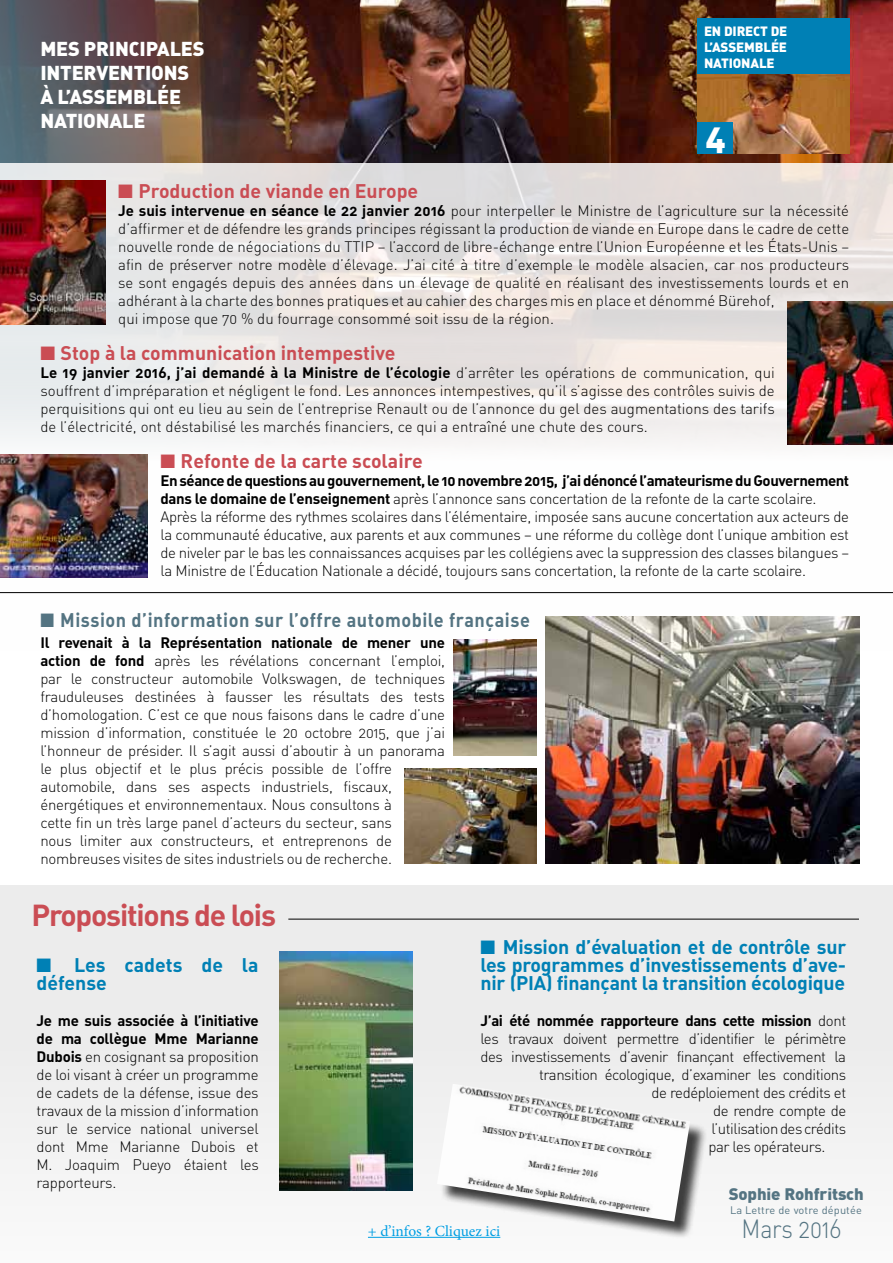
<style>
.page{position:relative;width:893px;height:1263px;background:#fff}
.page>*{position:absolute;margin:0;border:0;box-sizing:border-box;transform-origin:0 0}
.t1{font:33.3px "DIN Black Alternate";color:#fff}
.t2{font:30px "DIN Bold Alternate";letter-spacing:-.04em;color:#ca4d54}
.t3{font:26.1px "DIN Light Alternate";letter-spacing:-.01em;color:#547482;scale:.89 1}
.t4{font:19.95px/23.9px "DIN Black Alternate";letter-spacing:-.01em;color:#fff}
.t5{font:19.5px/18px "DIN Bold Alternate";letter-spacing:-.01em;color:#0080b5;text-align:justify}
.t6{font:19.5px "DIN Bold Alternate";color:#ca4d54}
.t7{font:19.5px "DIN Bold Alternate";letter-spacing:.03em;color:#547482;scale:.93 1}
.t8{font:900 16.5px "DIN";letter-spacing:-.01em;color:#547482}
.t9{font:15.45px "Minion Pro";color:#009ee3}
.t10{font:15px/18px "DIN Light Alternate";letter-spacing:-.015em;color:#000}
.t11{font:15px/18px "DIN Bold Alternate";letter-spacing:-.025em;color:#000}
.t12{font:15px "DIN Bold Alternate";color:#000}
.t13{font:13.35px/16px "DIN Black Alternate";letter-spacing:-.01em;color:#fff;text-align:justify}
.t14{font:10.8px "DIN Regular Alternate";letter-spacing:.01em;color:#547482}
.s1{font-family:"DIN Bold Alternate"}
.s2{font-family:"DIN Light Alternate"}
</style>
<div class="page">
<div style="left:0;top:885px;width:893px;height:378px;background:#ececec"></div>
<img style="left:0;top:0;width:893px;height:164px">
<div style="left:697px;top:19px;width:152px;height:135px;background:#0080b5"></div>
<img style="left:697px;top:75px;width:152px;height:79px">
<div style="left:697px;top:123px;width:35px;height:31px;background:#0080b5"></div>
<svg style="left:0;top:164px;width:893px;height:506px"></svg>
<img style="left:0;top:181px;width:105px;height:143px">
<img style="left:787px;top:301px;width:106px;height:144px">
<img style="left:0;top:454px;width:148px;height:123px">
<hr style="left:288px;top:919px;width:571px;height:1px;background:#000">
<hr style="left:0;top:592px;width:893px;height:1px;background:#000">
<div style="left:440px;top:1086px;width:268px;height:153px;background:#000;opacity:.75"></div>
<img style="left:437px;top:1084px;width:253px;height:137px">
<img style="left:279px;top:952px;width:134px;height:239px">
<img style="left:545px;top:617px;width:315px;height:246px">
<img style="left:454px;top:639px;width:82px;height:117px">
<img style="left:405px;top:768px;width:131px;height:95px">
<hr style="left:368px;top:1237px;width:132px;height:1px;background:#009ee3">
<h3 class="t4" style="left:40px;top:36px;width:164px">MES PRINCIPALES<br>INTERVENTIONS<br>À L’ASS EMBLÉ</h3>
<h3 class="t4" style="left:169px;top:84px;width:14px">E</h3>
<h3 class="t4" style="left:40px;top:108px;width:13px">NATIONAL</h3>
<h3 class="t4" style="left:134px;top:108px;width:14px">E</h3>
<p class="t13" style="left:704px;top:22px;width:83px">EN DIRECT DE L’ASSEMBLÉE NATIONALE</p>
<h1 class="t1" style="left:705px;top:115px;width:23px">4</h1>
<h3 class="t6" style="left:118px;top:178px;width:302px">■ Production de viande en Europe</h3>
<p class="t10" style="left:118px;top:201px;width:732px"><span class="s1">Je suis intervenue en séance le 22 janvier 2016</span> pour interpeller le Ministre de l’agriculture sur la nécessité d’affirmer et de défendre les grands principes régissant la production de viande en Europe dans le cadre de cette nouvelle ronde de négociations du TTIP – l’accord de libre-échange entre l’Union Européenne et les états-Unis – afin de préserver notre modèle d’élevage. J’ai cité à titre d’exemple le modèle alsacien, car nos producteurs se sont engagés depuis des années dans un élevage de qualité en réalisant des investissements lourds et en adhérant à la charte des bonnes pratiques et au cahier des charges mis en place et dénommé Bürehof,<br>qui impose que 70 % du fourrage consommé soit issu de la région.</p>
<h3 class="t6" style="left:40px;top:340px;width:357px">■ Stop à la communication intempestive</h3>
<p class="t12" style="left:40px;top:363px;width:736px">Le 19 janvier 2016, j’ai demandé à la Ministre de l’écologie <span class="s2">d’arrêter les opérations de communication, qui</span></p>
<p class="t10" style="left:40px;top:381px;width:736px;text-align:justify">souffrent d’impréparation et négligent le fond. Les annonces intempestives, qu’il s’agisse des contrôles suivis de perquisitions qui ont eu lieu au sein de l’entreprise Renault ou de l’annonce du gel des augmentations des tarifs de l’électricité, ont déstabilisé les marchés financiers, ce qui a entraîné une chute des cours.</p>
<h3 class="t6" style="left:160px;top:448px;width:264px">■ Refonte de la carte scolaire</h3>
<p class="t11" style="left:160px;top:471px;width:690px">En séance de questions au gouvernement, le 10 novembre 2015, j’ai dénoncé l’amateurisme du Gouvernement</p>
<p class="t10" style="left:160px;top:489px;width:690px"><span class="s1">dans le domaine de l’enseignement</span> après l’annonce sans concertation de la refonte de la carte scolaire.<br>Après la réforme des rythmes scolaires dans l’élémentaire, imposée sans aucune concertation aux acteurs de la communauté éducative, aux parents et aux communes – une réforme du collège dont l’unique ambition est de niveler par le bas les connaissances acquises par les collégiens avec la suppression des classes bilangues – la Ministre de l’éducation Nationale a décidé, toujours sans concertation, la refonte de la carte scolaire.</p>
<h3 class="t7" style="left:40px;top:607px;width:528px">■ Mission d’information sur l’offre automobile française</h3>
<p class="t11" style="left:40px;top:633px;width:406px">Il revenait à la Représentation nationale de mener une</p>
<p class="t10" style="left:40px;top:651px;width:406px"><span class="s1">action de fond</span> après les révélations concernant l’emploi, par le constructeur automobile Volkswagen, de techniques frauduleuses destinées à fausser les résultats des tests d’homologation. C’est ce que nous faisons dans le cadre d’une mission d’information, constituée le 20 octobre 2015, que j’ai l’honneur de présider. Il s’agit aussi d’aboutir à un panorama le plus objectif et le plus précis possible de l’offre automobile, dans ses aspects industriels, fiscaux, énergétiques et environnementaux. Nous consultons à<br>cette fin un très large panel d’acteurs du secteur, sans<br>nous limiter aux constructeurs, et entreprenons de nombreuses visites de sites industriels ou de recherche.</p>
<h2 class="t2" style="left:31px;top:896px;width:246px">Propositions de lois</h2>
<h3 class="t5" style="left:37px;top:955px;width:224px">■ Les cadets de la défense</h3>
<p class="t11" style="left:37px;top:1011px;width:224px">Je me suis associée à l’initiative de ma collègue Mme Marianne</p>
<p class="t10" style="left:37px;top:1047px;width:224px;text-align:justify"><span class="s1">Dubois</span> en cosignant sa proposition de loi visant à créer un programme de cadets de la défense, issue des travaux de la mission d’information sur le service national universel dont Mme Marianne Dubois et M. Joaquim Pueyo étaient les rapporteurs.</p>
<h3 class="t5" style="left:480px;top:937px;width:367px">■ Mission d’évaluation et de contrôle sur les programmes d’investissements d’ave&shy;nir (PIA) finançant la transition écologique</h3>
<p class="t11" style="left:480px;top:1011px;width:367px">J’ai été nommée rapporteure dans cette mission <span class="s2">dont</span></p>
<p class="t10" style="left:480px;top:1029px;width:367px">les travaux doivent permettre d’identifier le périmètre</p>
<p class="t10" style="left:480px;top:1047px;width:367px">des investissements d’avenir finançant effectivement la</p>
<p class="t10" style="left:539px;top:1065px;width:309px">transition écologique, d’examiner les conditions</p>
<p class="t10" style="left:651px;top:1083px;width:196px">de redéploiement des crédits et</p>
<p class="t10" style="left:713px;top:1101px;width:135px">de rendre compte de</p>
<p class="t10" style="left:711px;top:1119px;width:136px">l’utilisation des crédits</p>
<p class="t10" style="left:708px;top:1137px;width:118px">par les opérateurs.</p>
<p class="t9" style="left:368px;top:1220px;width:134px">+ d’infos ? Cliquez ici</p>
<p class="t8" style="left:729px;top:1182px;width:137px">Sophie Rohfritsch</p>
<p class="t14" style="left:730px;top:1203px;width:133px">La lettre de votre députée</p>
<h3 class="t3" style="left:741px;top:1213px;width:114px">Mars 2016</h3>
</div>
